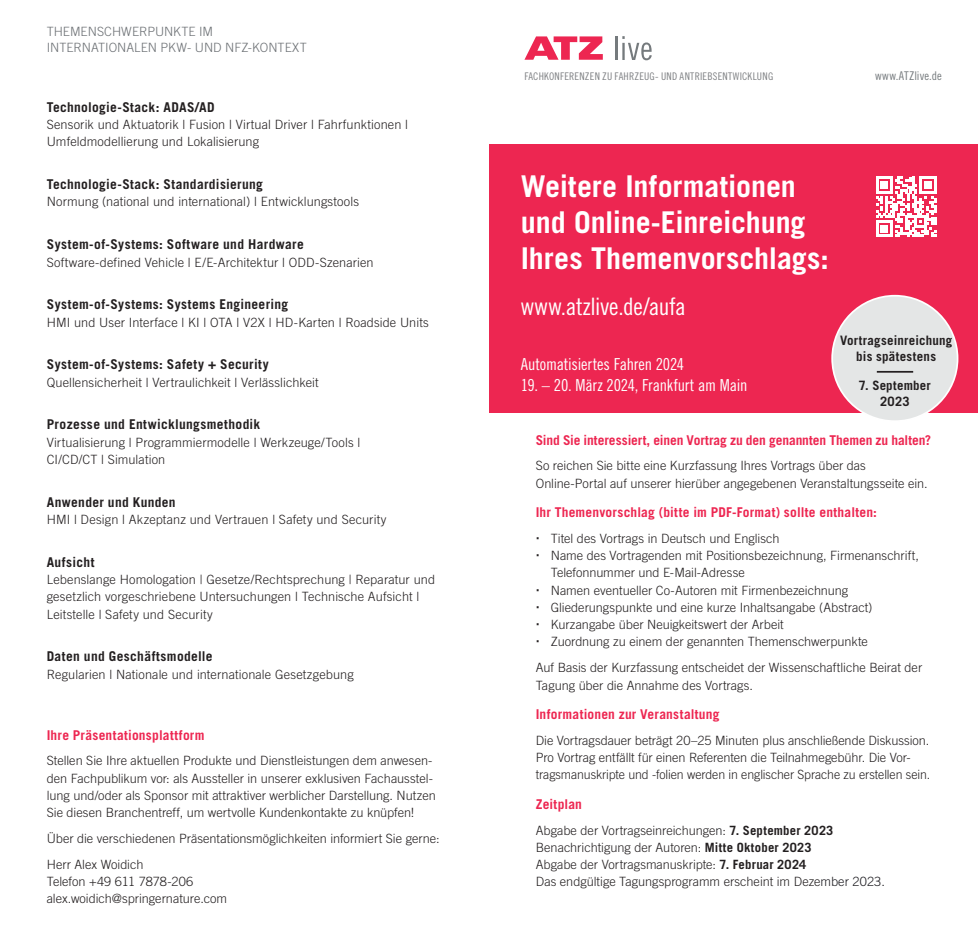
<style>
.page{position:relative;width:978px;height:949px;background:#fff}
.page>*{position:absolute;margin:0;border:0;box-sizing:border-box;transform-origin:0 0}
.t1{font:700 30px/36px "Trade Gothic LT Std";letter-spacing:-.005em;color:#fff}
.t2{font:24px "Trade Gothic LT Std Cn 18";letter-spacing:-.015em;color:#fff}
.t3{font:16.5px "Trade Gothic LT Std Cn 18";letter-spacing:-.01em;color:#fff}
.t4{font:700 13.5px "Trade Gothic LT Std";letter-spacing:.025em;color:#231f20}
.t5{font:700 13.5px "Trade Gothic LT Std";letter-spacing:.01em;color:#ed2651}
.t6{font:700 13.5px "Trade Gothic LT Std";letter-spacing:-.01em;color:#ed2651}
.t7{font:700 13.05px/15.6px "Trade Gothic LT Std";letter-spacing:.015em;color:#231f20;text-align:center}
.t8{font:700 12.9px/16.5px "Trade Gothic LT Std";letter-spacing:.015em;color:#231f20;text-align:center}
.t9{font:300 12.75px/17.2px "Trade Gothic LT Std";color:#231f20}
.t10{font:300 12.75px/15.3px "Trade Gothic LT Std";color:#6d7175}
.t11{font:12px "Trade Gothic LT Std Cn 18";letter-spacing:.005em;color:#757a7d}
.t12{font:10.5px "Trade Gothic LT Std Cn 18";letter-spacing:.02em;color:#808285}
.s1{color:#1a191e}
.s2{font-weight:700}
</style>
<div class="page">
<div style="left:489px;top:145px;width:489px;height:267px;background:#ed2651"></div>
<div style="left:832px;top:295px;width:126px;height:126px;background:#e4e6e6;border-radius:50%"></div>
<hr style="left:877px;top:371px;width:36px;height:1px;background:#231f20">
<svg style="left:524px;top:36px;width:79px;height:24px"></svg>
<hr style="left:615px;top:36px;width:3px;height:24px;background:#757a7d">
<svg style="left:622px;top:36px;width:30px;height:24px"></svg>
<svg style="left:876px;top:177px;width:60px;height:60px"></svg>
<p class="t10" style="left:47px;top:24px;width:262px">THEMENSCHWERPUNKTE IM<br>INTERNATIONALEN PKW- UND NFZ-KONTEXT</p>
<p class="t4" style="left:47px;top:99px;width:169px">Technologie-Stack: ADAS/AD</p>
<p class="t9" style="left:47px;top:116px;width:363px">Sensorik und Aktuatorik l Fusion l Virtual Driver l Fahrfunktionen l<br>Umfeldmodellierung und Lokalisierung</p>
<p class="t4" style="left:47px;top:176px;width:218px">Technologie-Stack: Standardisierung</p>
<p class="t9" style="left:47px;top:193px;width:314px">Normung (national und international) l Entwicklungstools</p>
<p class="t4" style="left:47px;top:236px;width:259px">System-of-Systems: Software und Hardware</p>
<p class="t9" style="left:47px;top:253px;width:328px">Software-defined Vehicle l E/E-Architektur l ODD-Szenarien</p>
<p class="t4" style="left:47px;top:296px;width:243px">System-of-Systems: Systems Engineering</p>
<p class="t9" style="left:47px;top:313px;width:384px">HMI und User Interface l KI l OTA l V2X l HD-Karten l Roadside Units</p>
<p class="t4" style="left:47px;top:356px;width:223px">System-of-Systems: Safety + Security</p>
<p class="t9" style="left:47px;top:373px;width:274px">Quellensicherheit l Vertraulichkeit l Verlässlichkeit</p>
<p class="t4" style="left:47px;top:416px;width:215px">Prozesse und Entwicklungsmethodik</p>
<p class="t9" style="left:47px;top:433px;width:315px">Virtualisierung l Programmiermodelle l Werkzeuge/Tools l<br>CI/CD/CT l Simulation</p>
<p class="t4" style="left:47px;top:493px;width:130px">Anwender und Kunden</p>
<p class="t9" style="left:47px;top:510px;width:341px">HMI l Design l Akzeptanz und Vertrauen l Safety und Security</p>
<p class="t4" style="left:47px;top:553px;width:49px">Aufsicht</p>
<p class="t9" style="left:47px;top:570px;width:390px">Lebenslange Homologation | Gesetze/Rechtsprechung | Reparatur und gesetzlich vorgeschriebene Untersuchungen l Technische Aufsicht l<br>Leitstelle l Safety und Security</p>
<p class="t4" style="left:47px;top:648px;width:167px">Daten und Geschäftsmodelle</p>
<p class="t9" style="left:47px;top:665px;width:308px">Regularien l Nationale und internationale Gesetzgebung</p>
<p class="t5" style="left:47px;top:726px;width:159px">Ihre Präsentationsplattform</p>
<p class="t9" style="left:47px;top:751px;width:390px">Stellen Sie Ihre aktuellen Produkte und Dienstleistungen dem anwesen&shy;den Fachpublikum vor: als Aussteller in unserer exklusiven Fachausstel&shy;lung und/oder als Sponsor mit attraktiver werblicher Darstellung. Nutzen Sie diesen Branchentreff, um wertvolle Kundenkontakte zu knüpfen!</p>
<p class="t9" style="left:47px;top:825px;width:394px;line-height:25.8px">Über die verschiedenen Präsentationsmöglichkeiten informiert Sie gerne:<br>Herr Alex Woidich</p>
<p class="t9" style="left:47px;top:872px;width:182px">Telefon +49 611 7878-206 alex.woidich@springernature.com</p>
<p class="t12" style="left:524px;top:70px;width:250px">FACHKONFERENZEN ZU FAHRZEUG- UND ANTRIEBSENTWICKLUNG</p>
<p class="t11" style="left:875px;top:68px;width:68px">www.ATZlive.de</p>
<h1 class="t1" style="left:521px;top:168px;width:309px">Weitere Informationen und Online-Einreichung<br>Ihres Themenvorschlags:</h1>
<h2 class="t2" style="left:521px;top:292px;width:167px">www.atzlive.de/aufa</h2>
<p class="t7" style="left:840px;top:332px;width:114px">Vortragseinreichung bis spätestens</p>
<p class="t3" style="left:521px;top:354px;width:165px">Automatisiertes Fahren 2024</p>
<p class="t3" style="left:521px;top:375px;width:228px">19. – 20. März 2024, Frankfurt am Main</p>
<p class="t8" style="left:859px;top:376px;width:73px">7. September<br>2023</p>
<p class="t6" style="left:536px;top:431px;width:397px">Sind Sie interessiert, einen Vortrag zu den genannten Themen zu halten?</p>
<p class="t9" style="left:536px;top:457px;width:393px">So reichen Sie bitte eine Kurzfassung Ihres Vortrags über das<br>Online-Portal auf unserer hierüber angegebenen Veranstaltungsseite ein.</p>
<p class="t5" style="left:536px;top:504px;width:343px">Ihr Themenvorschlag (bitte im PDF-Format) sollte enthalten:</p>
<p class="t9" style="left:551px;top:529px;width:370px">Titel des Vortrags in Deutsch und Englisch<br>Name des Vortragenden mit Positionsbezeichnung, Firmenanschrift, Telefonnummer und E-Mail-Adresse<br>Namen eventueller Co-Autoren mit Firmenbezeichnung Gliederungspunkte und eine kurze Inhaltsangabe (Abstract)<br>Kurzangabe über Neuigkeitswert der Arbeit<br>Zuordnung zu einem der genannten Themenschwerpunkte</p>
<p class="t9" style="left:536px;top:658px;width:388px">Auf Basis der Kurzfassung entscheidet der Wissenschaftliche Beirat der<br>Tagung über die Annahme des Vortrags.</p>
<p class="t5" style="left:536px;top:705px;width:185px">Informationen zur Veranstaltung</p>
<p class="t9" style="left:536px;top:731px;width:396px">Die Vortragsdauer beträgt 20–25 Minuten plus anschließende Diskussion.<br>Pro Vortrag entfällt für einen Referenten die Teilnahmegebühr. Die Vor&shy;tragsmanuskripte und -folien werden in englischer Sprache zu erstellen sein.</p>
<p class="t5" style="left:536px;top:795px;width:48px">Zeitplan</p>
<p class="t9" style="left:536px;top:821px;width:351px">Abgabe der Vortragseinreichunge<span class="s1">n</span>: <span class="s2">7. September 2023<br></span>Benachrichtigung der Autoren: <span class="s2">Mitte Oktober 2023<br></span>Abgabe der Vortragsmanuskripte: <span class="s2">7. Februar 2024<br></span>Das endgültige Tagungsprogramm erscheint im Deze<span class="s1">mber 2023.</span></p>
</div>
